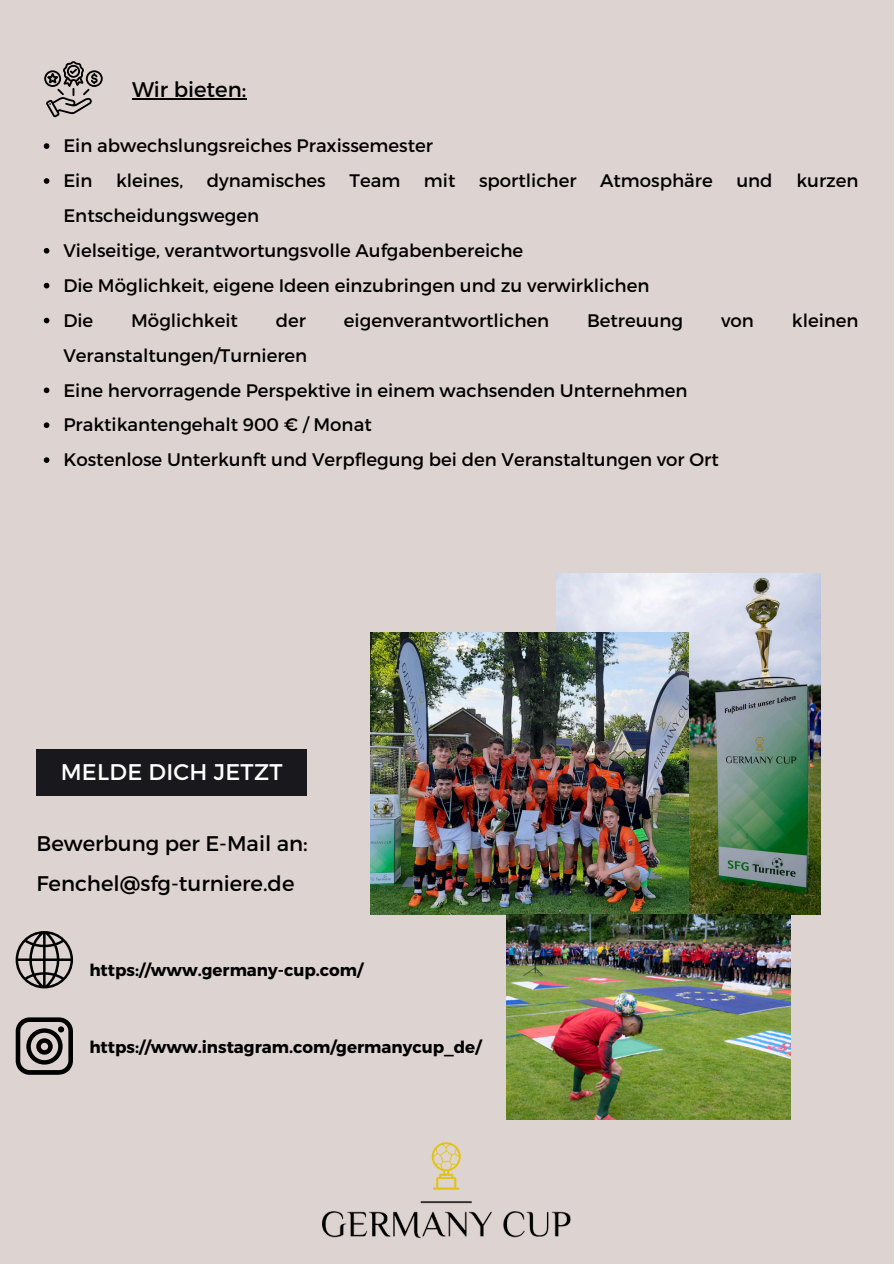
<style>
.page{position:relative;width:894px;height:1264px;background:#fff}
.page>*{position:absolute;margin:0;border:0;box-sizing:border-box;transform-origin:0 0}
.t1{font:22.65px "Montserrat";letter-spacing:.01em;color:#fff}
.t2{font:21.15px/40.5px "Montserrat";color:#000}
.t3{font:18.15px "Montserrat";color:#000}
.t4{font:700 16.65px "Montserrat";color:#000}
</style>
<div class="page">
<div style="left:0;top:0;width:893px;height:1263px;background:#ddd3d1"></div>
<div style="left:36px;top:749px;width:271px;height:46px;background:#19191d"></div>
<svg style="left:44px;top:61px;width:59px;height:56px"></svg>
<img style="left:556px;top:573px;width:264px;height:341px">
<img style="left:370px;top:632px;width:318px;height:282px">
<img style="left:506px;top:914px;width:284px;height:205px">
<img style="left:322px;top:1141px;width:249px;height:97px">
<svg style="left:16px;top:931px;width:57px;height:57px"></svg>
<svg style="left:16px;top:1017px;width:57px;height:57px"></svg>
<hr style="left:132px;top:98px;width:114px;height:1px;background:#000">
<svg style="left:44px;top:143px;width:5px;height:6px"></svg>
<svg style="left:44px;top:178px;width:5px;height:6px"></svg>
<svg style="left:44px;top:248px;width:5px;height:5px"></svg>
<svg style="left:44px;top:283px;width:5px;height:5px"></svg>
<svg style="left:44px;top:318px;width:5px;height:5px"></svg>
<svg style="left:44px;top:387px;width:5px;height:6px"></svg>
<svg style="left:44px;top:422px;width:5px;height:6px"></svg>
<svg style="left:44px;top:457px;width:5px;height:6px"></svg>
<p class="t2" style="left:132px;top:68px;width:116px">Wir bieten:</p>
<p class="t3" style="left:63px;top:134px;width:371px">Ein abwechslungsreiches Praxissemester</p>
<p class="t3" style="left:63px;top:169px;width:31px">Ein</p>
<p class="t3" style="left:116px;top:169px;width:69px">kleines,</p>
<p class="t3" style="left:207px;top:169px;width:120px">dynamisches</p>
<p class="t3" style="left:349px;top:169px;width:52px">Team</p>
<p class="t3" style="left:424px;top:169px;width:33px">mit</p>
<p class="t3" style="left:479px;top:169px;width:99px">sportlicher</p>
<p class="t3" style="left:600px;top:169px;width:114px">Atmosphäre</p>
<p class="t3" style="left:736px;top:169px;width:38px">und</p>
<p class="t3" style="left:796px;top:169px;width:64px">kurzen</p>
<p class="t3" style="left:63px;top:204px;width:197px">Entscheidungswegen</p>
<p class="t3" style="left:63px;top:239px;width:461px">Vielseitige, verantwortungsvolle Aufgabenbereiche</p>
<p class="t3" style="left:63px;top:273px;width:587px">Die Möglichkeit, eigene Ideen einzubringen und zu verwirklichen</p>
<p class="t3" style="left:63px;top:308px;width:31px">Die</p>
<p class="t3" style="left:131px;top:308px;width:108px">Möglichkeit</p>
<p class="t3" style="left:276px;top:308px;width:32px">der</p>
<p class="t3" style="left:344px;top:308px;width:207px">eigenverantwortlichen</p>
<p class="t3" style="left:587px;top:308px;width:98px">Betreuung</p>
<p class="t3" style="left:720px;top:308px;width:34px">von</p>
<p class="t3" style="left:791px;top:308px;width:68px">kleinen</p>
<p class="t3" style="left:63px;top:343px;width:245px">Veranstaltungen/Turnieren</p>
<h1 class="t3" style="left:63px;top:378px;width:625px">Eine hervorragende Perspektive in einem wachsenden Unternehmen</h1>
<h2 class="t3" style="left:63px;top:413px;width:310px">Praktikantengehalt 900 € / Monat</h2>
<p class="t3" style="left:63px;top:448px;width:656px">Kostenlose Unterkunft und Verpflegung bei den Veranstaltungen vor Ort</p>
<p class="t1" style="left:61px;top:757px;width:223px">MELDE DICH JETZT</p>
<p class="t2" style="left:36px;top:822px;width:273px">Bewerbung per E-Mail an:<br>Fenchel@sfg-turniere.de</p>
<p class="t4" style="left:89px;top:959px;width:275px">https://www.germany-cup.com/</p>
<p class="t4" style="left:89px;top:1036px;width:393px">https://www.instagram.com/germanycup_de/</p>
</div>
